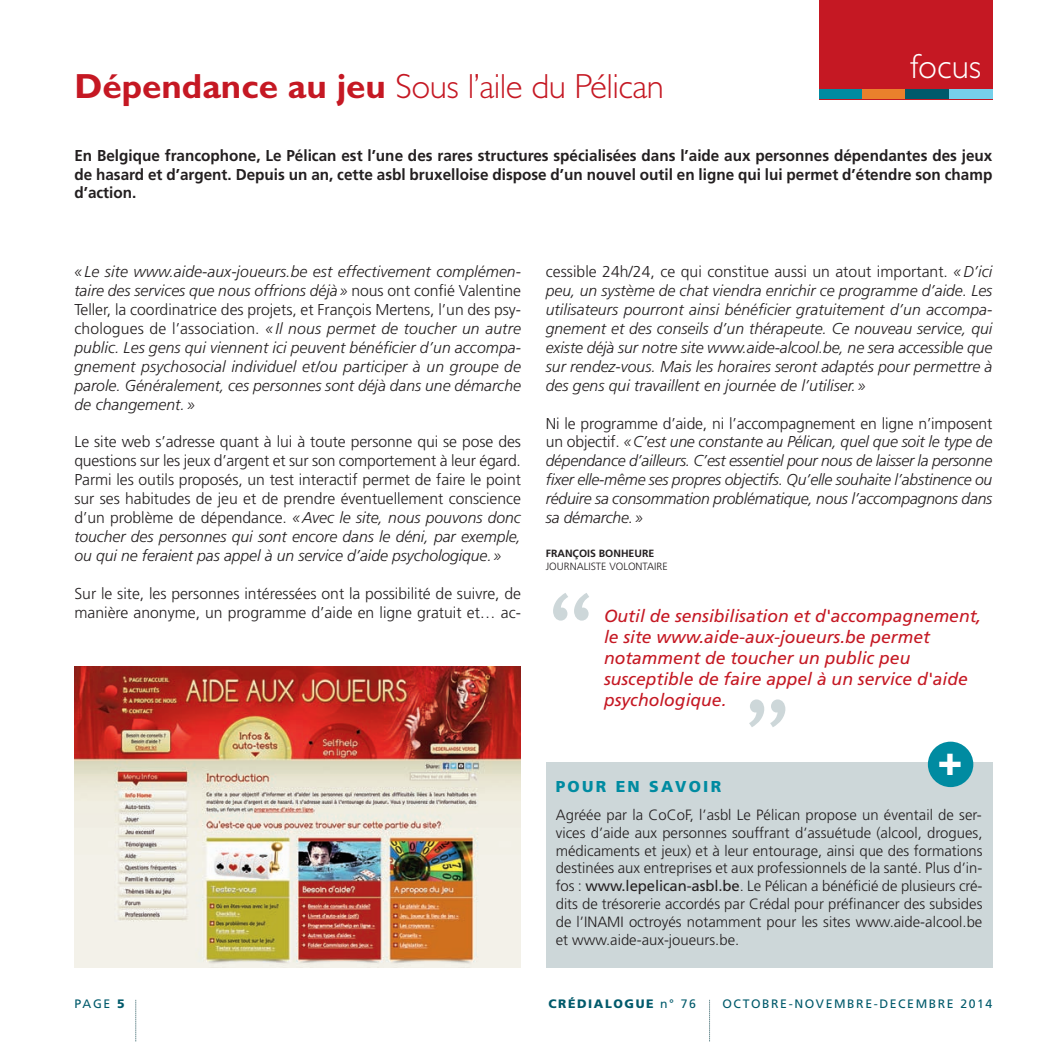
<style>
.page{position:relative;width:1042px;height:1042px;background:#fff}
.page>*{position:absolute;margin:0;border:0;box-sizing:border-box;transform-origin:0 0}
.t1{font:300 134.58px "Meta";color:#cdd7d9}
.t2{font:900 42px "Frutiger LT Std";color:#fff}
.t3{font:300 35px "Gill Sans Std";letter-spacing:-.015em;color:#c51823}
.t4{font:300 35px "Gill Sans Std";color:#fff}
.t5{font:italic 17.5px/21px "Frutiger LT Std";color:#c51823}
.t6{font:italic 300 15.75px/18.9px "Frutiger LT Std";color:#231f20;text-align:justify}
.t7{font:300 15.75px/18.9px "Frutiger LT Std";color:#231f20;text-align:justify}
.t8{font:700 15.75px/18.9px "Frutiger LT Std";color:#231f20;text-align:justify}
.t9{font:900 15.75px "Frutiger LT Std";letter-spacing:.145em;color:#008ba1}
.t10{font:300 14.88px/17.8px "Frutiger LT Std";color:#231f20;text-align:justify}
.t11{font:12.25px "Frutiger";letter-spacing:.13em;color:#005a6b}
.t12{font:900 12.25px "Frutiger LT Std";letter-spacing:.13em;color:#005a6b}
.t13{font:300 10.5px "Frutiger LT Std";color:#231f20}
.t14{font:700 10.5px "Frutiger LT Std";color:#231f20}
.s1{font-weight:700}
.s2{font-style:normal}
.s3{font-style:italic}
.s4{font-weight:400}
.s5{font-family:"Frutiger LT Std";font-weight:900}
.s6{font-family:"Frutiger";font-weight:400}
</style>
<div class="page">
<svg style="left:709px;top:1000px;width:1px;height:42px"></svg>
<svg style="left:135px;top:1000px;width:1px;height:42px"></svg>
<div style="left:546px;top:762px;width:446px;height:205px;background:#cdd7d9"></div>
<div style="left:928px;top:741px;width:45px;height:46px;background:#008ba1;border-radius:50%"></div>
<div style="left:819px;top:0;width:173px;height:99px;background:#c51823"></div>
<div style="left:819px;top:89px;width:43px;height:10px;background:#008ba1"></div>
<div style="left:862px;top:89px;width:43px;height:10px;background:#ea802c"></div>
<div style="left:905px;top:89px;width:44px;height:10px;background:#005a6b"></div>
<div style="left:949px;top:89px;width:43px;height:10px;background:#76d0ea"></div>
<img style="left:74px;top:667px;width:447px;height:300px">
<h3 class="t3" style="left:74px;top:74px;width:591px"><span class="s1">Dépendance au jeu</span> Sous l’aile du Pélican</h3>
<h3 class="t4" style="left:910px;top:55px;width:73px">focus</h3>
<p class="t8" style="left:74px;top:147px;width:919px">En Belgique francophone, Le Pélican est l’une des rares structures spécialisées dans l’aide aux personnes dépendantes des jeux de hasard et d’argent. Depuis un an, cette asbl bruxelloise dispose d’un nouvel outil en ligne qui lui permet d’étendre son champ d’action.</p>
<p class="t6" style="left:74px;top:264px;width:448px">«Le site www.aide-aux-joueurs.be est effectivement complémen&shy;taire des services que nous offrions déjà» <span class="s2">nous ont confié Valentine Teller, la coordinatrice des projets, et François Mertens, l’un des psy&shy;chologues de l’association.</span> «Il nous permet de toucher un autre public. Les gens qui viennent ici peuvent bénéficier d’un accompa&shy;gnement psychosocial individuel et/ou participer à un groupe de parole. Généralement, ces personnes sont déjà dans une démarche de changement.»</p>
<p class="t7" style="left:74px;top:434px;width:448px">Le site web s’adresse quant à lui à toute personne qui se pose des questions sur les jeux d’argent et sur son comportement à leur égard.<br>Parmi les outils proposés, un test interactif permet de faire le point sur ses habitudes de jeu et de prendre éventuellement conscience d’un problème de dépendance. <span class="s3">«Avec le site, nous pouvons donc toucher des personnes qui sont encore dans le déni, par exemple, ou qui ne feraient pas appel à un service d’aide psychologique.»</span></p>
<p class="t7" style="left:74px;top:585px;width:448px">Sur le site, les personnes intéressées ont la possibilité de suivre, de manière anonyme, un programme d’aide en ligne gratuit et… ac-</p>
<p class="t6" style="left:546px;top:264px;width:448px"><span class="s2">cessible 24h/24, ce qui constitue aussi un atout important.</span> «D’ici peu, un système de chat viendra enrichir ce programme d’aide. Les utilisateurs pourront ainsi bénéficier gratuitement d’un accompa&shy;gnement et des conseils d’un thérapeute. Ce nouveau service, qui existe déjà sur notre site www.aide-alcool.be, ne sera accessible que sur rendez-vous. Mais les horaires seront adaptés pour permettre à des gens qui travaillent en journée de l’utiliser.»</p>
<p class="t6" style="left:546px;top:415px;width:448px"><span class="s2">Ni le programme d’aide, ni l’accompagnement en ligne n’imposent un objectif.</span> «C’est une constante au Pélican, quel que soit le type de dépendance d’ailleurs. C’est essentiel pour nous de laisser la personne fixer elle-même ses propres objectifs. Qu’elle souhaite l’abstinence ou réduire sa consommation problématique, nous l’accompagnons dans sa démarche.»</p>
<p class="t14" style="left:546px;top:549px;width:110px">FRANÇOIS BONHEURE</p>
<p class="t13" style="left:546px;top:561px;width:123px">JOURNALISTE VOLONTAIRE</p>
<p class="t5" style="left:604px;top:607px;width:379px">Outil de sensibilisation et d'accompagnement, le site www.aide-aux-joueurs.be permet notamment de toucher un public peu susceptible de faire appel à un service d'aide</p>
<h1 class="t1" style="left:546px;top:589px;width:51px">“</h1>
<p class="t5" style="left:604px;top:691px;width:124px">psychologique.</p>
<h1 class="t1" style="left:743px;top:695px;width:51px">”</h1>
<h2 class="t2" style="left:937px;top:743px;width:27px">+</h2>
<p class="t9" style="left:556px;top:779px;width:167px">POUR EN SAVOIR</p>
<p class="t10" style="left:556px;top:807px;width:428px">Agréée par la CoCoF, l’asbl Le Pélican propose un éventail de ser&shy;vices d’aide aux personnes souffrant d’assuétude (alcool, drogues, médicaments et jeux) et à leur entourage, ainsi que des formations destinées aux entreprises et aux professionnels de la santé. Plus d’in&shy;fos : <span class="s4">www.lepelican-asbl.be</span>. Le Pélican a bénéficié de plusieurs cré&shy;dits de trésorerie accordés par Crédal pour préfinancer des subsides de l’INAMI octroyés notamment pour les sites www.aide-alcool.be et www.aide-aux-joueurs.be.</p>
<p class="t11" style="left:74px;top:998px;width:52px">PAGE <span class="s5">5</span></p>
<p class="t12" style="left:548px;top:998px;width:149px">CRÉDIALOGUE <span class="s6">n° 76</span></p>
<p class="t11" style="left:722px;top:998px;width:271px">OCTOBRE-NOVEMBRE-DECEMBRE 2014</p>
</div>
